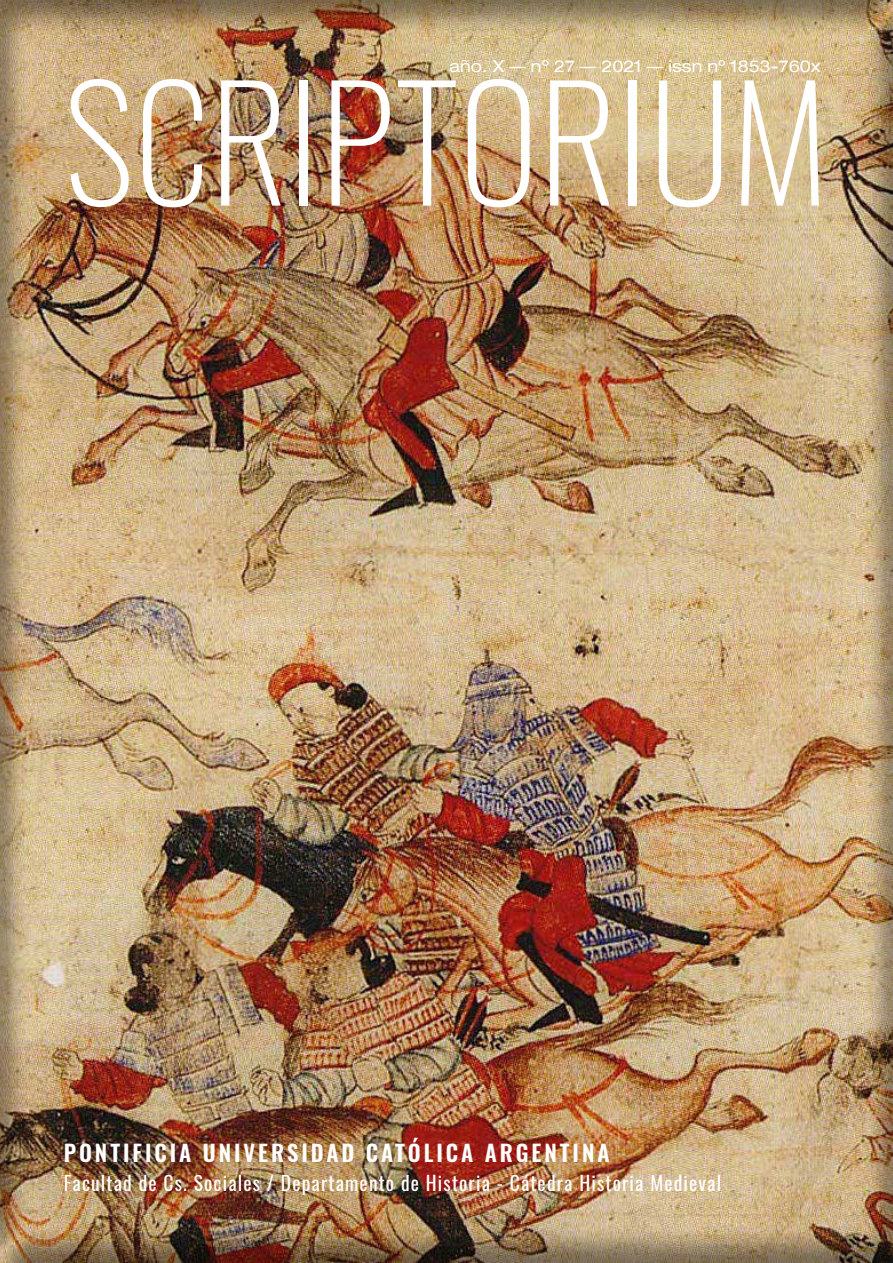
<style>
.page{position:relative;width:893px;height:1263px;background:#fff}
.page>*{position:absolute;margin:0;border:0;box-sizing:border-box;transform-origin:0 0}
.t1{font:200 154.5px "Oswald";color:#fff}
.t2{font:600 22.5px "Oswald";letter-spacing:.13em;color:#fff}
.t3{font:19.5px "Oswald";letter-spacing:.06em;color:#fff}
.t4{font:expanded 16.5px "Helvetica Neue LT Com";color:#fff}
</style>
<div class="page">
<img style="left:0;top:0;width:893px;height:1263px">
<p class="t4" style="left:449px;top:57px;width:372px">año. X — nº 27 — 2021 — issn nº 1853-760x</p>
<h1 class="t1" style="left:64px;top:77px;width:766px">SCRIPTORIUM</h1>
<p class="t2" style="left:64px;top:1143px;width:547px">PONTIFICIA UNIVERSIDAD CATÓLICA ARGENTINA</p>
<p class="t3" style="left:64px;top:1175px;width:659px">Facultad de Cs. Sociales / Departamento de Historia - Cátedra Historia Medieval</p>
</div>
